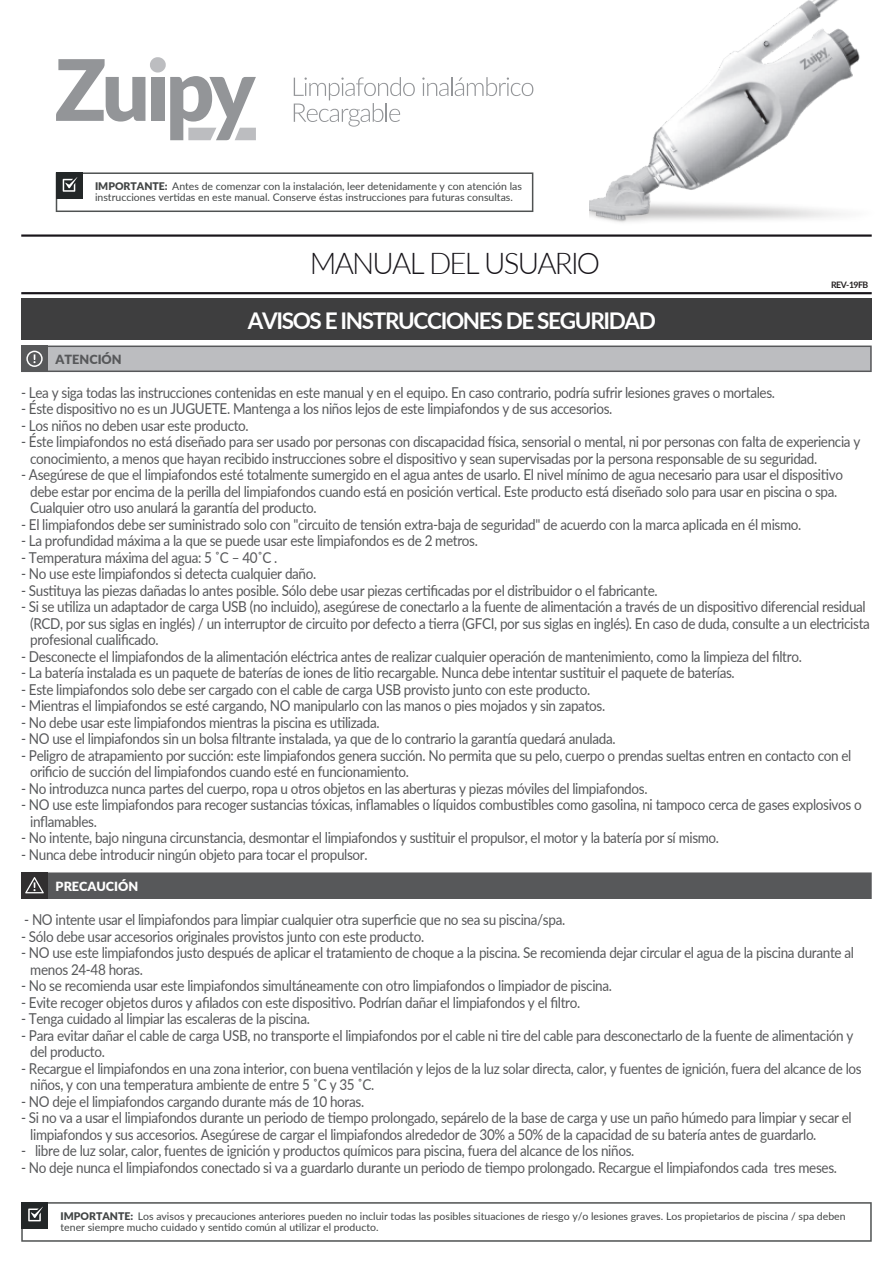
<style>
.page{position:relative;width:893px;height:1263px;background:#fff}
.page>*{position:absolute;margin:0;border:0;box-sizing:border-box;transform-origin:0 0}
.t1{font:300 30px "Lato";letter-spacing:-.06em;color:#18151a}
.t2{font:700 22.95px "Lato";letter-spacing:-.06em;color:#fff}
.t3{font:15px/16.5px "Lato";letter-spacing:-.025em;color:#57585a;scale:.9 1}
.t4{font:900 12.6px "Lato";color:#fff}
.t5{font:900 12.6px "Lato";color:#57585a}
.t6{font:10.5px/10.5px "Lato";color:#424545}
.t7{font:700 8.85px "Lato";letter-spacing:-.06em;color:#231f20}
.s1{font-weight:900}
</style>
<div class="page">
<hr style="left:21px;top:234px;width:850px;height:3px;background:#18151a">
<hr style="left:21px;top:292px;width:850px;height:2px;background:#18151a">
<img style="left:589px;top:0;width:271px;height:223px">
<svg style="left:56px;top:172px;width:477px;height:40px"></svg>
<svg style="left:21px;top:1202px;width:850px;height:39px"></svg>
<svg style="left:56px;top:57px;width:200px;height:83px"></svg>
<svg style="left:422px;top:77px;width:111px;height:19px"></svg>
<svg style="left:294px;top:77px;width:121px;height:50px"></svg>
<svg style="left:21px;top:345px;width:850px;height:27px;background:#afb0b3"></svg>
<svg style="left:21px;top:872px;width:850px;height:27px;background:#595a5b"></svg>
<div style="left:21px;top:299px;width:850px;height:41px;background:#3e3e3f"></div>
<p class="t6" style="left:95px;top:181px;width:428px"><span class="s1">IMPORTANTE:</span> Antes de comenzar con la instalación, leer detenidamente y con atención las instrucciones vertidas en este manual. Conserve éstas instrucciones para futuras consultas.</p>
<p class="t5" style="left:56px;top:350px;width:68px">ATENCIÓN</p>
<h1 class="t1" style="left:310px;top:242px;width:292px">MANUAL DEL USUARIO</h1>
<h2 class="t2" style="left:248px;top:304px;width:410px">AVISOS E INSTRUCCIONES DE SEGURIDAD</h2>
<p class="t7" style="left:831px;top:278px;width:39px">REV-19FB</p>
<p class="t3" style="left:21px;top:383px;width:839px">- Lea y siga todas las instrucciones contenidas en este manual y en el equipo. En caso contrario, podría sufrir lesiones graves o mortales.</p>
<p class="t3" style="left:21px;top:400px;width:658px">- Éste dispositivo no es un JUGUETE. Mantenga a los niños lejos de este limpiafondos y de sus accesorios.</p>
<p class="t3" style="left:21px;top:416px;width:254px">- Los niños no deben usar este producto.</p>
<p class="t3" style="left:30px;top:433px;width:924px;text-indent:-9px">- Éste limpiafondos no está diseñado para ser usado por personas con discapacidad física, sensorial o mental, ni por personas con falta de experiencia y conocimiento, a menos que hayan recibido instrucciones sobre el dispositivo y sean supervisadas por la persona responsable de su seguridad.</p>
<p class="t3" style="left:30px;top:466px;width:904px;text-indent:-9px">- Asegúrese de que el limpiafondos esté totalmente sumergido en el agua antes de usarlo. El nivel mínimo de agua necesario para usar el dispositivo debe estar por encima de la perilla del limpiafondos cuando está en posición vertical. Este producto está diseñado solo para usar en piscina o spa.<br>Cualquier otro uso anulará la garantía del producto.</p>
<p class="t3" style="left:21px;top:515px;width:868px">- El limpiafondos debe ser suministrado solo con "circuito de tensión extra-baja de seguridad" de acuerdo con la marca aplicada en él mismo.</p>
<p class="t3" style="left:21px;top:532px;width:509px">- La profundidad máxima a la que se puede usar este limpiafondos es de 2 metros.</p>
<p class="t3" style="left:21px;top:548px;width:286px">- Temperatura máxima del agua: 5 ˚C – 40˚C .</p>
<p class="t3" style="left:21px;top:565px;width:329px">- No use este limpiafondos si detecta cualquier daño.</p>
<p class="t3" style="left:21px;top:581px;width:709px">- Sustituya las piezas dañadas lo antes posible. Sólo debe usar piezas certificadas por el distribuidor o el fabricante.</p>
<p class="t3" style="left:30px;top:598px;width:934px;text-indent:-9px">- Si se utiliza un adaptador de carga USB (no incluido), asegúrese de conectarlo a la fuente de alimentación a través de un dispositivo diferencial residual (RCD, por sus siglas en inglés) / un interruptor de circuito por defecto a tierra (GFCI, por sus siglas en inglés). En caso de duda, consulte a un electricista profesional cualificado.</p>
<p class="t3" style="left:21px;top:647px;width:869px">- Desconecte el limpiafondos de la alimentación eléctrica antes de realizar cualquier operación de mantenimiento, como la limpieza del filtro.</p>
<p class="t3" style="left:21px;top:664px;width:794px">- La batería instalada es un paquete de baterías de iones de litio recargable. Nunca debe intentar sustituir el paquete de baterías.</p>
<p class="t3" style="left:21px;top:680px;width:634px">- Este limpiafondos solo debe ser cargado con el cable de carga USB provisto junto con este producto.</p>
<p class="t3" style="left:21px;top:697px;width:650px">- Mientras el limpiafondos se esté cargando, NO manipularlo con las manos o pies mojados y sin zapatos.</p>
<p class="t3" style="left:21px;top:713px;width:400px">- No debe usar este limpiafondos mientras la piscina es utilizada.</p>
<p class="t3" style="left:21px;top:730px;width:662px">- NO use el limpiafondos sin un bolsa filtrante instalada, ya que de lo contrario la garantía quedará anulada.</p>
<p class="t3" style="left:30px;top:746px;width:914px;text-indent:-9px">- Peligro de atrapamiento por succión: este limpiafondos genera succión. No permita que su pelo, cuerpo o prendas sueltas entren en contacto con el orificio de succión del limpiafondos cuando esté en funcionamiento.</p>
<p class="t3" style="left:21px;top:779px;width:697px">- No introduzca nunca partes del cuerpo, ropa u otros objetos en las aberturas y piezas móviles del limpiafondos.</p>
<p class="t3" style="left:30px;top:796px;width:925px;text-indent:-9px">- NO use este limpiafondos para recoger sustancias tóxicas, inflamables o líquidos combustibles como gasolina, ni tampoco cerca de gases explosivos o inflamables.</p>
<p class="t3" style="left:21px;top:829px;width:777px">- No intente, bajo ninguna circunstancia, desmontar el limpiafondos y sustituir el propulsor, el motor y la batería por sí mismo.</p>
<p class="t3" style="left:21px;top:845px;width:386px">- Nunca debe introducir ningún objeto para tocar el propulsor.</p>
<p class="t4" style="left:56px;top:876px;width:84px">PRECAUCIÓN</p>
<p class="t3" style="left:24px;top:910px;width:602px">- NO intente usar el limpiafondos para limpiar cualquier otra superficie que no sea su piscina/spa.</p>
<p class="t3" style="left:21px;top:927px;width:449px">- Sólo debe usar accesorios originales provistos junto con este producto.</p>
<p class="t3" style="left:30px;top:943px;width:916px;text-indent:-9px">- NO use este limpiafondos justo después de aplicar el tratamiento de choque a la piscina. Se recomienda dejar circular el agua de la piscina durante al menos 24-48 horas.</p>
<p class="t3" style="left:21px;top:976px;width:658px">- No se recomienda usar este limpiafondos simultáneamente con otro limpiafondos o limpiador de piscina.</p>
<p class="t3" style="left:21px;top:993px;width:623px">- Evite recoger objetos duros y afilados con este dispositivo. Podrían dañar el limpiafondos y el filtro.</p>
<p class="t3" style="left:21px;top:1009px;width:322px">- Tenga cuidado al limpiar las escaleras de la piscina.</p>
<p class="t3" style="left:30px;top:1026px;width:916px;text-indent:-9px">- Para evitar dañar el cable de carga USB, no transporte el limpiafondos por el cable ni tire del cable para desconectarlo de la fuente de alimentación y del producto.</p>
<p class="t3" style="left:30px;top:1059px;width:925px;text-indent:-9px">- Recargue el limpiafondos en una zona interior, con buena ventilación y lejos de la luz solar directa, calor, y fuentes de ignición, fuera del alcance de los niños, y con una temperatura ambiente de entre 5 ˚C y 35 ˚C.</p>
<p class="t3" style="left:21px;top:1092px;width:383px">- NO deje el limpiafondos cargando durante más de 10 horas.</p>
<p class="t3" style="left:30px;top:1108px;width:914px;text-indent:-9px">- Si no va a usar el limpiafondos durante un periodo de tiempo prolongado, sepárelo de la base de carga y use un paño húmedo para limpiar y secar el limpiafondos y sus accesorios. Asegúrese de cargar el limpiafondos alrededor de 30% a 50% de la capacidad de su batería antes de guardarlo.</p>
<p class="t3" style="left:21px;top:1141px;width:683px">- libre de luz solar, calor, fuentes de ignición y productos químicos para piscina, fuera del alcance de los niños.</p>
<p class="t3" style="left:21px;top:1158px;width:908px">- No deje nunca el limpiafondos conectado si va a guardarlo durante un periodo de tiempo prolongado. Recargue el limpiafondos cada tres meses.</p>
<p class="t6" style="left:61px;top:1210px;width:786px"><span class="s1">IMPORTANTE:</span> Los avisos y precauciones anteriores pueden no incluir todas las posibles situaciones de riesgo y/o lesiones graves. Los propietarios de piscina / spa deben tener siempre mucho cuidado y sentido común al utilizar el producto.</p>
</div>
